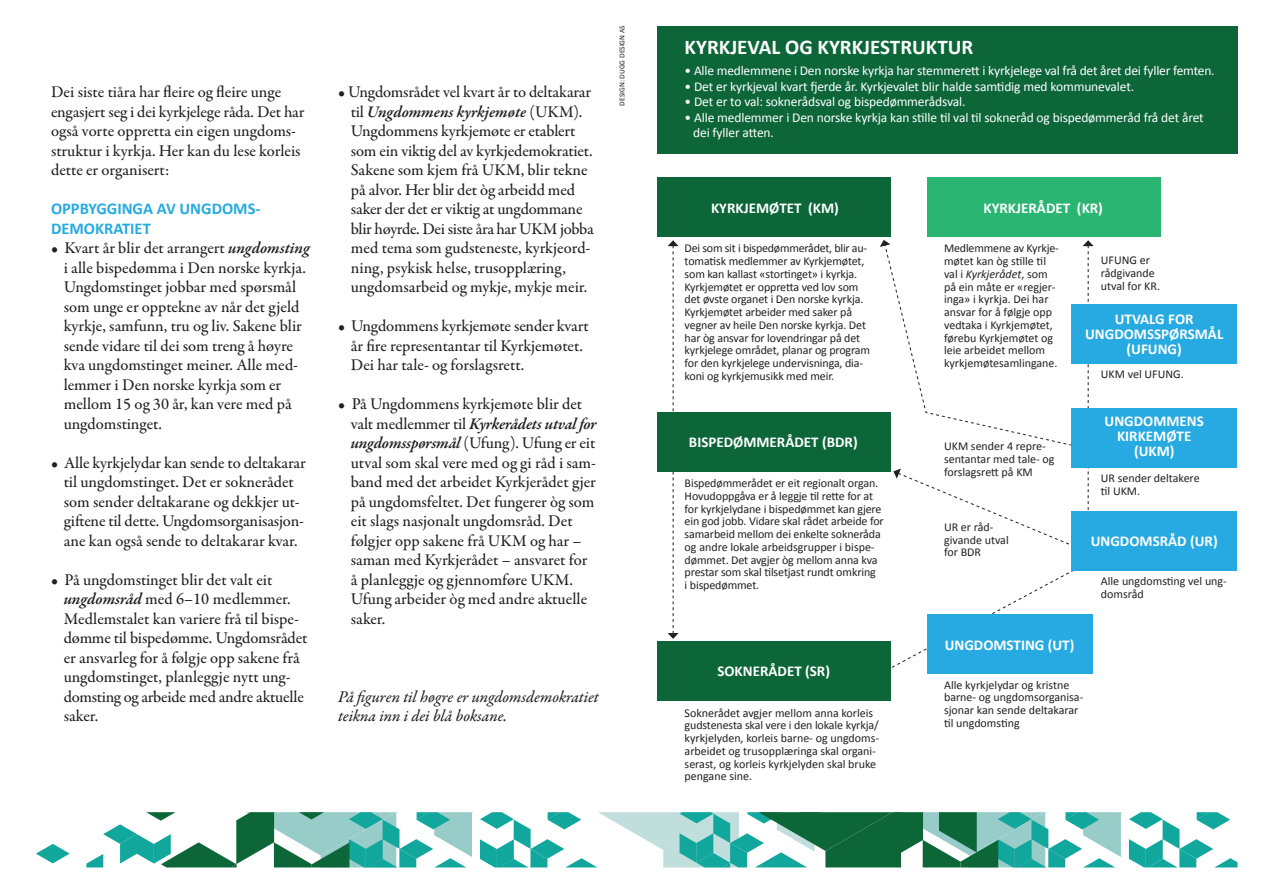
<style>
.page{position:relative;width:1263px;height:893px;background:#fff}
.page>*{position:absolute;margin:0;border:0;box-sizing:border-box;transform-origin:0 0}
.t1{font:700 21px "Calibri";color:#fff}
.t2{font:500 16.5px/19.5px "Garamond Premr Pro";letter-spacing:-.005em;color:#231f20}
.t3{font:16.5px/19.5px "Garamond Premr Pro Med It";letter-spacing:-.005em;color:#231f20}
.t4{font:700 16.5px/19.5px "Calibri";color:#26aae1}
.t5{font:700 15px "Calibri";color:#fff}
.t6{font:13.5px/15.5px "Calibri";letter-spacing:-.01em;color:#fff}
.t7{font:12px/12.8px "Calibri";letter-spacing:-.01em;color:#231f20}
.t8{font:7.5px "Calibri";color:#231f20}
.s1{font-weight:600;font-style:italic}
.s2{font-style:italic}
</style>
<div class="page">
<div style="left:657px;top:26px;width:580px;height:127px;background:#0c6638"></div>
<svg style="left:890px;top:560px;width:201px;height:114px"></svg>
<svg style="left:668px;top:240px;width:11px;height:172px"></svg>
<svg style="left:668px;top:472px;width:11px;height:167px"></svg>
<svg style="left:880px;top:240px;width:214px;height:310px"></svg>
<svg style="left:36px;top:844px;width:34px;height:19px"></svg>
<svg style="left:86px;top:812px;width:388px;height:55px"></svg>
<svg style="left:1129px;top:812px;width:108px;height:55px"></svg>
<svg style="left:480px;top:812px;width:642px;height:55px"></svg>
<div style="left:927px;top:178px;width:234px;height:59px;background:#2bb572"></div>
<div style="left:1072px;top:305px;width:165px;height:59px;background:#26aae1"></div>
<div style="left:1072px;top:408px;width:165px;height:60px;background:#26aae1"></div>
<div style="left:1072px;top:511px;width:165px;height:60px;background:#26aae1"></div>
<div style="left:927px;top:615px;width:165px;height:59px;background:#26aae1"></div>
<div style="left:657px;top:178px;width:233px;height:59px;background:#0c6638"></div>
<div style="left:657px;top:412px;width:233px;height:60px;background:#0c6638"></div>
<div style="left:657px;top:641px;width:233px;height:60px;background:#0c6638"></div>
<p class="t2" style="left:51px;top:82px;width:255px">Dei siste tiåra har fleire og fleire unge engasjert seg i dei kyrkjelege råda. Det har også vorte oppretta ein eigen ungdoms&shy;struktur i kyrkja. Her kan du lese korleis dette er organisert:</p>
<p class="t4" style="left:51px;top:199px;width:211px">OPPBYGGINGA AV UNGDOMS-<br>DEMOKRATIET</p>
<p class="t2" style="left:64px;top:238px;width:248px;text-indent:-13px">• Kvart år blir det arrangert <span class="s1">ungdomsting </span>i alle bispedømma i Den norske kyrkja.<br>Ungdomstinget jobbar med spørsmål som unge er opptekne av når det gjeld kyrkje, samfunn, tru og liv. Sakene blir sende vidare til dei som treng å høyre kva ungdomstinget meiner. Alle med&shy;lemmer i Den norske kyrkja som er mellom 15 og 30 år, kan vere med på ungdomstinget.</p>
<p class="t2" style="left:64px;top:453px;width:243px;text-indent:-13px">• Alle kyrkjelydar kan sende to deltakarar til ungdomstinget. Det er soknerådet som sender deltakarane og dekkjer ut&shy;giftene til dette. Ungdomsorganisasjon&shy;ane kan også sende to deltakarar kvar.</p>
<p class="t2" style="left:64px;top:570px;width:245px;text-indent:-13px">• På ungdomstinget blir det valt eit <span class="s1">ungdomsråd</span> med 6–10 medlemmer.<br>Medlemstalet kan variere frå til bispe&shy;dømme til bispedømme. Ungdomsrådet er ansvarleg for å følgje opp sakene frå ungdomstinget, planleggje nytt ung&shy;domsting og arbeide med andre aktuelle saker.</p>
<p class="t2" style="left:351px;top:82px;width:244px;text-indent:-13px">• Ungdomsrådet vel kvart år to deltakarar til <span class="s1">Ungdommens kyrkjemøte</span> (UKM).<br>Ungdommens kyrkjemøte er etablert som ein viktig del av kyrkjedemokratiet.<br>Sakene som kjem frå UKM, blir tekne på alvor. Her blir det òg arbeidd med saker der det er viktig at ungdommane blir høyrde. Dei siste åra har UKM jobba med tema som gudsteneste, kyrkjeord&shy;ning, psykisk helse, trusopplæring, ungdomsarbeid og mykje, mykje meir.</p>
<p class="t2" style="left:351px;top:316px;width:239px;text-indent:-13px">• Ungdommens kyrkjemøte sender kvart år fire representantar til Kyrkjemøtet.<br>Dei har tale- og forslagsrett.</p>
<p class="t2" style="left:351px;top:394px;width:247px;text-indent:-13px">• På Ungdommens kyrkjemøte blir det valt medlemmer til <span class="s1">Kyrkerådets utval for ungdomsspørsmål</span> (Ufung). Ufung er eit utval som skal vere med og gi råd i sam&shy;band med det arbeidet Kyrkjerådet gjer på ungdomsfeltet. Det fungerer òg som eit slags nasjonalt ungdomsråd. Det følgjer opp sakene frå UKM og har – saman med Kyrkjerådet – ansvaret for å planleggje og gjennomføre UKM.<br>Ufung arbeider òg med andre aktuelle saker.</p>
<p class="t8" style="left:617px;top:106px;width:81px;rotate:-90deg">DESIGN: DUGG DESIGN AS</p>
<p class="t3" style="left:338px;top:687px;width:262px">På figuren til høgre er ungdomsdemokratiet teikna inn i dei blå boksane.</p>
<p class="t1" style="left:685px;top:34px;width:290px">KYRKJEVAL OG KYRKJESTRUKTUR</p>
<p class="t6" style="left:685px;top:63px;width:531px">• Alle medlemmene i Den norske kyrkja har stemmerett i kyrkjelege val frå det året dei fyller femten.</p>
<p class="t6" style="left:685px;top:79px;width:451px">• Det er kyrkjeval kvart fjerde år. Kyrkjevalet blir halde samtidig med kommunevalet.</p>
<p class="t6" style="left:685px;top:94px;width:282px">• Det er to val: soknerådsval og bispedømmerådsval.</p>
<p class="t6" style="left:693px;top:110px;width:512px;text-indent:-9px">• Alle medlemmer i Den norske kyrkja kan stille til val til sokneråd og bispedømmeråd frå det året dei fyller atten.</p>
<p class="t5" style="left:711px;top:198px;width:129px">KYRKJEMØTET (KM)</p>
<p class="t7" style="left:685px;top:242px;width:187px">Dei som sit i bispedømmerådet, blir au&shy;tomatisk medlemmer av Kyrkjemøtet, som kan kallast «stortinget» i kyrkja.<br>Kyrkjemøtet er oppretta ved lov som det øvste organet i Den norske kyrkja.<br>Kyrkjemøtet arbeider med saker på vegner av heile Den norske kyrkja. Det har òg ansvar for lovendringar på det kyrkjelege området, planar og program for den kyrkjelege undervisninga, dia&shy;koni og kyrkjemusikk med meir.</p>
<p class="t5" style="left:689px;top:433px;width:170px">BISPEDØMMERÅDET (BDR)</p>
<p class="t7" style="left:685px;top:477px;width:201px">Bispedømmerådet er eit regionalt organ.<br>Hovudoppgåva er å leggje til rette for at for kyrkjelydane i bispedømmet kan gjere ein god jobb. Vidare skal rådet arbeide for samarbeid mellom dei enkelte sokneråda og andre lokale arbeidsgrupper i bispe&shy;dømmet. Det avgjer òg mellom anna kva prestar som skal tilsetjast rundt omkring<br>i bispedømmet.</p>
<p class="t5" style="left:717px;top:662px;width:114px">SOKNERÅDET (SR)</p>
<p class="t7" style="left:685px;top:706px;width:196px">Soknerådet avgjer mellom anna korleis gudstenesta skal vere i den lokale kyrkja/ kyrkjelyden, korleis barne- og ungdoms&shy;arbeidet og trusopplæringa skal organi&shy;serast, og korleis kyrkjelyden skal bruke pengane sine.</p>
<p class="t5" style="left:983px;top:198px;width:121px">KYRKJERÅDET (KR)</p>
<p class="t7" style="left:944px;top:242px;width:116px">Medlemmene av Kyrkje&shy;møtet kan òg stille til val i <span class="s2">Kyrkjerådet</span>, som på ein måte er «regjer&shy;inga» i kyrkja. Dei har ansvar for å følgje opp vedtaka i Kyrkjemøtet, førebu Kyrkjemøtet og leie arbeidet mellom kyrkjemøtesamlingane.</p>
<p class="t7" style="left:944px;top:440px;width:112px">UKM sender 4 repre&shy;sentantar med tale- og forslagsrett på KM</p>
<p class="t7" style="left:944px;top:521px;width:66px">UR er råd&shy;givande utval for BDR</p>
<p class="t7" style="left:1101px;top:254px;width:61px">UFUNG er rådgivande utval for KR.</p>
<p class="t5" style="left:1115px;top:310px;width:80px">UTVALG FOR</p>
<p class="t5" style="left:1085px;top:325px;width:140px">UNGDOMSSPØRSMÅL</p>
<p class="t5" style="left:1126px;top:340px;width:57px">(UFUNG)</p>
<p class="t7" style="left:1101px;top:368px;width:84px">UKM vel UFUNG.</p>
<p class="t5" style="left:1104px;top:412px;width:101px">UNGDOMMENS</p>
<p class="t5" style="left:1117px;top:427px;width:76px">KIRKEMØTE</p>
<p class="t5" style="left:1134px;top:442px;width:42px">(UKM)</p>
<p class="t7" style="left:1101px;top:472px;width:100px">UR sender deltakere til UKM.</p>
<p class="t5" style="left:1091px;top:532px;width:129px">UNGDOMSRÅD (UR)</p>
<p class="t7" style="left:1101px;top:575px;width:128px">Alle ungdomsting vel ung&shy;domsråd</p>
<p class="t5" style="left:945px;top:635px;width:131px">UNGDOMSTING (UT)</p>
<p class="t7" style="left:944px;top:678px;width:141px">Alle kyrkjelydar og kristne barne- og ungdomsorganisa&shy;sjonar kan sende deltakarar til ungdomsting</p>
</div>
